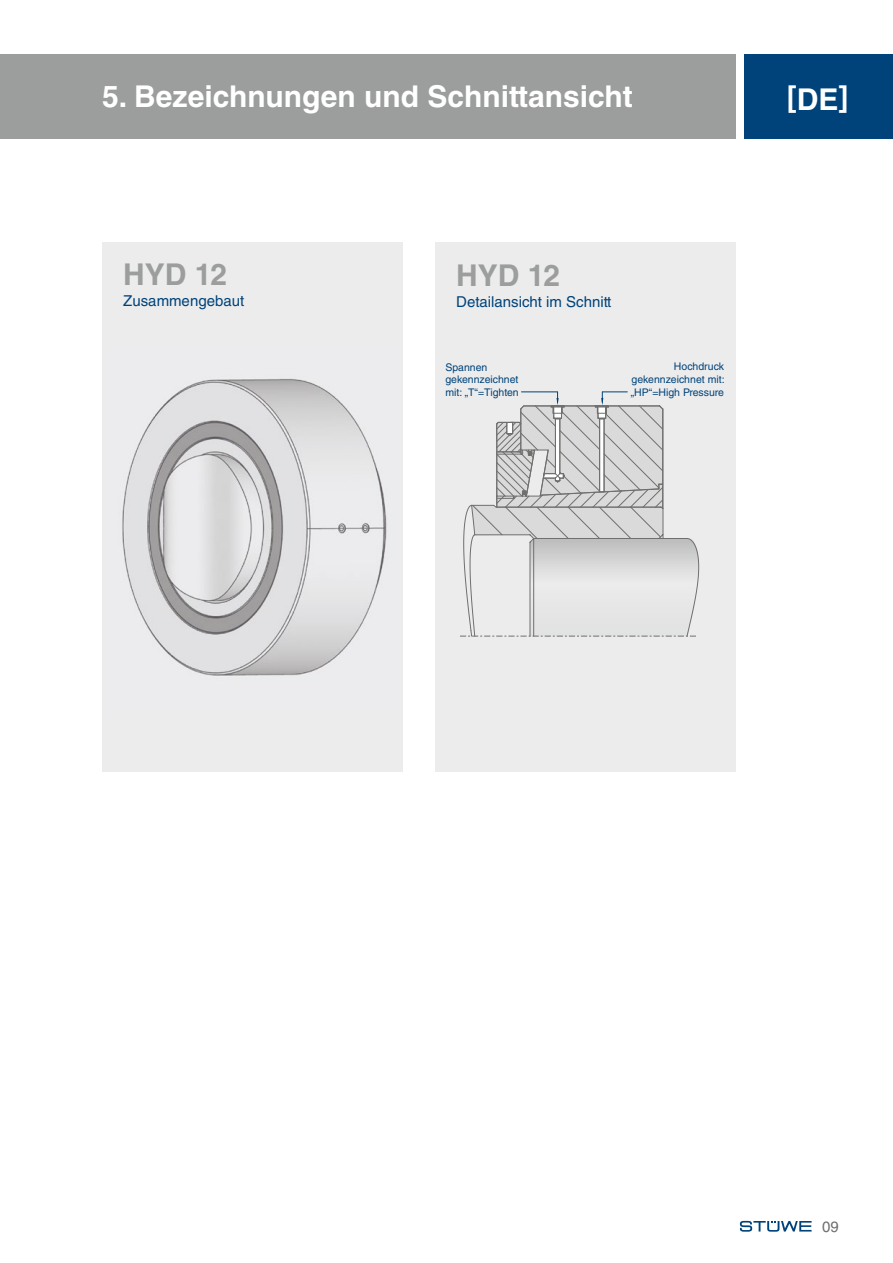
<style>
.page{position:relative;width:893px;height:1263px;background:#fff}
.page>*{position:absolute;margin:0;border:0;box-sizing:border-box;transform-origin:0 0}
.t1{font:700 30px "Helvetica LT Std";color:#fff}
.t2{font:700 30px "Helvetica LT Std";color:#9c9d9d}
.t3{font:15px "Helvetica LT Std";color:#00437a}
.t4{font:15px "Helvetica LT Std";color:#6f6f6e}
.t5{font:10.5px/12.6px "Helvetica LT Std";color:#00437a}
</style>
<div class="page">
<div style="left:744px;top:54px;width:149px;height:84px;background:#00437a"></div>
<div style="left:0;top:54px;width:736px;height:84px;background:#9c9d9d"></div>
<div style="left:435px;top:243px;width:301px;height:529px;background:#ececed"></div>
<svg style="left:740px;top:1221px;width:72px;height:11px"></svg>
<img style="left:106px;top:348px;width:293px;height:362px">
<svg style="left:460px;top:392px;width:240px;height:245px"></svg>
<h1 class="t1" style="left:102px;top:78px;width:532px">5. Bezeichnungen und Schnittansicht</h1>
<h1 class="t1" style="left:787px;top:79px;width:63px">[DE]</h1>
<h1 class="t2" style="left:123px;top:256px;width:105px">HYD 12</h1>
<h2 class="t3" style="left:123px;top:292px;width:122px">Zusammengebaut</h2>
<h1 class="t2" style="left:456px;top:257px;width:105px">HYD 12</h1>
<h2 class="t3" style="left:456px;top:293px;width:157px">Detailansicht im Schnitt</h2>
<p class="t5" style="left:445px;top:361px;width:75px">Spannen gekennzeichnet mit: „T“=Tighten</p>
<p class="t5" style="left:631px;top:360px;width:95px;text-align:justify;text-indent:43px">Hochdruck gekennzeichnet mit: „HP“=High Pressure</p>
<h2 class="t4" style="left:822px;top:1218px;width:18px">09</h2>
</div>
